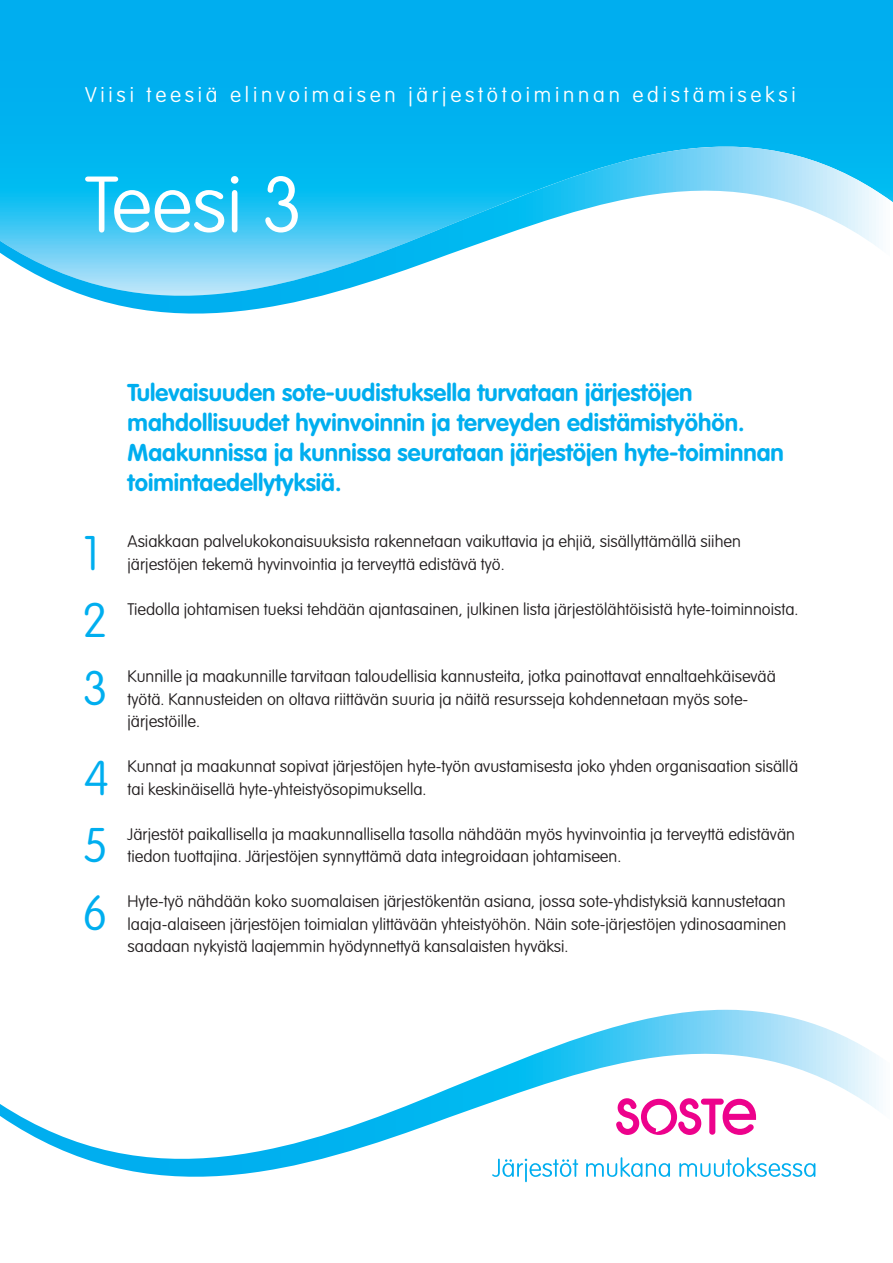
<style>
.page{position:relative;width:893px;height:1263px;background:#fff}
.page>*{position:absolute;margin:0;border:0;box-sizing:border-box;transform-origin:0 0}
.järjestö{font:100 78px "VAG Rounded Std";color:#fff}
.Teesit{font:100 47.85px "VAG Rounded Std";color:#00aeef}
.Inkku{font:700 24px/30px "VAG Rounded Std";color:#00aeef}
.t1{font:100 21px "VAG Rounded Std";letter-spacing:.18em;color:#fff}
.Teesit-2{font:100 16.5px/22.5px "VAG Rounded Std";color:#231f20}
</style>
<div class="page">
<svg style="left:0;top:1009px;width:879px;height:174px"></svg>
<svg style="left:492px;top:1157px;width:323px;height:25px"></svg>
<div style="left:701px;top:1098px;width:23px;height:7px;background:#ed028c;border-radius:3px"></div>
<svg style="left:723px;top:1099px;width:33px;height:36px"></svg>
<div style="left:709px;top:1100px;width:6px;height:35px;background:#ed028c;border-radius:3px"></div>
<svg style="left:616px;top:1098px;width:85px;height:37px"></svg>
<div style="left:0;top:0;width:893px;height:323px;background:#00afef"></div>
<svg style="left:0;top:146px;width:893px;height:177px"></svg>
<p class="t1" style="left:85px;top:82px;width:712px">Viisi teesiä elinvoimaisen järjestötoiminnan edistämiseksi</p>
<p class="järjestö" style="left:85px;top:160px;width:220px">Teesi 3</p>
<p class="Inkku" style="left:128px;top:379px;width:658px">Tulevaisuuden sote-uudistuksella turvataan järjestöjen mahdollisuudet hyvinvoinnin ja terveyden edistämistyöhön.<br>Maakunnissa ja kunnissa seurataan järjestöjen hyte-toiminnan toimintaedellytyksiä.</p>
<p class="Teesit" style="left:83px;top:525px;width:18px">1</p>
<p class="Teesit-2" style="left:128px;top:531px;width:615px">Asiakkaan palvelukokonaisuuksista rakennetaan vaikuttavia ja ehjiä, sisällyttämällä siihen järjestöjen tekemä hyvinvointia ja terveyttä edistävä työ.</p>
<p class="Teesit" style="left:82px;top:593px;width:27px">2</p>
<p class="Teesit-2" style="left:128px;top:598px;width:672px">Tiedolla johtamisen tueksi tehdään ajantasainen, julkinen lista järjestölähtöisistä hyte-toiminnoista.</p>
<p class="Teesit" style="left:83px;top:660px;width:27px">3</p>
<p class="Teesit-2" style="left:128px;top:666px;width:650px">Kunnille ja maakunnille tarvitaan taloudellisia kannusteita, jotka painottavat ennaltaehkäisevää työtä. Kannusteiden on oltava riittävän suuria ja näitä resursseja kohdennetaan myös sote&shy;järjestöille.</p>
<p class="Teesit" style="left:84px;top:750px;width:27px">4</p>
<p class="Teesit-2" style="left:128px;top:756px;width:672px">Kunnat ja maakunnat sopivat järjestöjen hyte-työn avustamisesta joko yhden organisaation sisällä tai keskinäisellä hyte-yhteistyösopimuksella.</p>
<p class="Teesit" style="left:83px;top:818px;width:27px">5</p>
<p class="Teesit-2" style="left:128px;top:823px;width:669px">Järjestöt paikallisella ja maakunnallisella tasolla nähdään myös hyvinvointia ja terveyttä edistävän tiedon tuottajina. Järjestöjen synnyttämä data integroidaan johtamiseen.</p>
<p class="Teesit" style="left:82px;top:885px;width:27px">6</p>
<p class="Teesit-2" style="left:128px;top:891px;width:660px;text-align:justify">Hyte-työ nähdään koko suomalaisen järjestökentän asiana, jossa sote-yhdistyksiä kannustetaan laaja-alaiseen järjestöjen toimialan ylittävään yhteistyöhön. Näin sote-järjestöjen ydinosaaminen saadaan nykyistä laajemmin hyödynnettyä kansalaisten hyväksi.</p>
</div>
